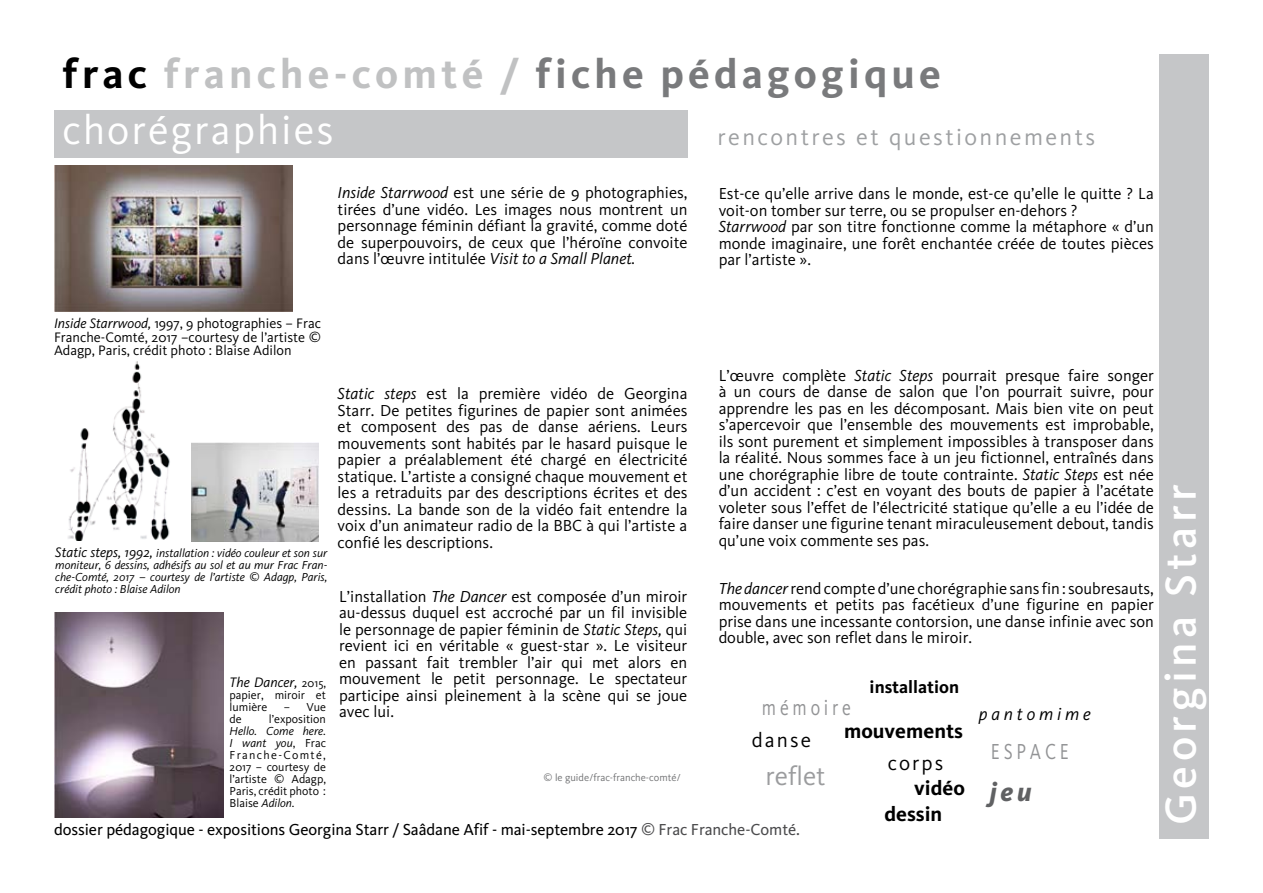
<style>
.page{position:relative;width:1263px;height:893px;background:#fff}
.page>*{position:absolute;margin:0;border:0;box-sizing:border-box;transform-origin:0 0}
.t1{font:500 45px "Kievit";letter-spacing:.1em;color:#fff}
.t2{font:700 42px "Kievit";letter-spacing:.1em;color:#797a7c}
.t3{font:42px "Kievit";letter-spacing:.05em;color:#fff}
.t4{font:27px "Kievit";color:#9b9c9e}
.t5{font:italic 800 27px "Kievit";color:#606163}
.t6{font:24px "Kievit";letter-spacing:.1em;color:#9ea0a2}
.t7{font:22.5px "Kievit";letter-spacing:.21em;color:#929395;scale:.8 1}
.t8{font:700 21px/26.5px "Kievit";color:#000}
.t9{font:21px "Kievit";letter-spacing:.1em;color:#000}
.t10{font:700 18px "Kievit";color:#000}
.t11{font:italic 18px "Kievit";letter-spacing:.21em;color:#000}
.t12{font:16.5px/16.5px "Kievit";color:#000;text-align:justify}
.t13{font:16.5px "Kievit";letter-spacing:-.005em;color:#000}
.t14{font:14.25px/13.5px "Kievit";color:#000;text-align:justify}
.t15{font:italic 14.25px "Kievit";color:#000}
.t16{font:italic 12px/12px "Kievit";color:#000;text-align:justify}
.t17{font:12px/12px "Kievit";color:#000}
.t18{font:10.5px "Kievit";color:#727375}
.s1{color:#000}
.s2{color:#c0c1c2}
.s3{font-style:italic}
.s4{font-size:14.25px}
.s5{font-style:normal;font-size:12px}
.s6{color:#4b4b4d}
</style>
<div class="page">
<div style="left:1160px;top:54px;width:49px;height:785px;background:#c5c6c8"></div>
<img style="left:191px;top:442px;width:128px;height:100px">
<img style="left:54px;top:166px;width:239px;height:145px">
<img style="left:54px;top:612px;width:170px;height:205px">
<img style="left:68px;top:361px;width:102px;height:179px">
<div style="left:54px;top:111px;width:633px;height:47px;background:#c5c6c8"></div>
<h2 class="t2" style="left:63px;top:49px;width:880px"><span class="s1">frac</span> <span class="s2">franche-comté /</span> fiche pédagogique</h2>
<h2 class="t3" style="left:63px;top:107px;width:273px">chorégraphies</h2>
<h3 class="t6" style="left:718px;top:123px;width:379px">rencontres et questionnements</h3>
<p class="t12" style="left:338px;top:185px;width:351px"><span class="s3">Inside Starrwood</span> est une série de 9 photographies, tirées d’une vidéo. Les images nous montrent un personnage féminin défiant la gravité, comme doté de superpouvoirs, de ceux que l’héroïne convoite dans l’œuvre intitulée <span class="s3">Visit to a Small Planet.</span></p>
<p class="t12" style="left:719px;top:186px;width:437px;text-align:left">Est-ce qu’elle arrive dans le monde, est-ce qu’elle le quitte ? La voit-on tomber sur terre, ou se propulser en-dehors ?<br><span class="s3">Starrwood</span> par son titre fonctionne comme la métaphore « d’un monde imaginaire, une forêt enchantée créée de toutes pièces par l’artiste ».</p>
<p class="t14" style="left:54px;top:317px;width:269px"><span class="s3">Inside Starrwood,</span> 1997, 9 photographies – Frac Franche-Comté, 2017 –courtesy de l’artiste © Adagp, Paris, crédit photo : Blaise Adilon</p>
<p class="t12" style="left:719px;top:367px;width:437px">L’œuvre complète <span class="s3">Static Steps</span> pourrait presque faire songer à un cours de danse de salon que l’on pourrait suivre, pour apprendre les pas en les décomposant. Mais bien vite on peut s’apercevoir que l’ensemble des mouvements est improbable, ils sont purement et simplement impossibles à transposer dans la réalité. Nous sommes face à un jeu fictionnel, entraînés dans une chorégraphie libre de toute contrainte. <span class="s3">Static Steps</span> est née d’un accident : c’est en voyant des bouts de papier à l’acétate voleter sous l’effet de l’électricité statique qu’elle a eu l’idée de faire danser une figurine tenant miraculeusement debout, tandis qu’une voix commente ses pas.</p>
<p class="t12" style="left:719px;top:580px;width:437px"><span class="s3">The dancer</span> rend compte d’une chorégraphie sans fin : soubresauts, mouvements et petits pas facétieux d’une figurine en papier prise dans une incessante contorsion, une danse infinie avec son double, avec son reflet dans le miroir.</p>
<p class="t12" style="left:338px;top:386px;width:351px"><span class="s3">Static steps</span> est la première vidéo de Georgina Starr. De petites figurines de papier sont animées et composent des pas de danse aériens. Leurs mouvements sont habités par le hasard puisque le papier a préalablement été chargé en électricité statique. L’artiste a consigné chaque mouvement et les a retraduits par des descriptions écrites et des dessins. La bande son de la vidéo fait entendre la voix d’un animateur radio de la BBC à qui l’artiste a confié les descriptions.</p>
<p class="t16" style="left:55px;top:547px;width:274px"><span class="s4">Static steps, 1992,</span> installation : vidéo couleur et son sur moniteur, 6 dessins, adhésifs au sol et au mur Frac Fran&shy;che-Comté, 2017 – courtesy de l’artiste © Adagp, Paris, crédit photo : Blaise Adilon</p>
<p class="t12" style="left:339px;top:588px;width:350px">L’installation <span class="s3">The Dancer</span> est composée d’un miroir au-dessus duquel est accroché par un fil invisible le personnage de papier féminin de <span class="s3">Static Steps,</span> qui revient ici en véritable « guest-star ». Le visiteur en passant fait trembler l’air qui met alors en mouvement le petit personnage. Le spectateur participe ainsi pleinement à la scène qui se joue avec lui.</p>
<p class="t15" style="left:230px;top:674px;width:98px">The Dancer, <span class="s5">2015,</span></p>
<p class="t17" style="left:230px;top:689px;width:98px">papier, miroir et lumière</p>
<p class="t10" style="left:870px;top:677px;width:91px">installation</p>
<h3 class="t7" style="left:762px;top:695px;width:113px">mémoire</h3>
<p class="t17" style="left:284px;top:701px;width:44px">– Vue</p>
<p class="t11" style="left:979px;top:704px;width:113px">pantomime</p>
<p class="t17" style="left:230px;top:713px;width:14px">de</p>
<p class="t17" style="left:269px;top:713px;width:59px">l’exposition</p>
<p class="t17" style="left:230px;top:725px;width:98px;text-align:justify"><span class="s3">Hello. Come here.<br>I want you</span>, Frac Franche-Comté, 2017 – courtesy de l’artiste © Adagp, Paris, crédit photo :<br>Blaise <span class="s3">Adilon.</span></p>
<p class="t8" style="left:844px;top:718px;width:120px">mouvements</p>
<p class="t9" style="left:752px;top:728px;width:61px">danse</p>
<h3 class="t7" style="left:991px;top:738px;width:17px">espace</h3>
<p class="t9" style="left:888px;top:751px;width:57px">corps</p>
<h3 class="t4" style="left:765px;top:761px;width:62px">reflet</h3>
<p class="t18" style="left:544px;top:772px;width:139px">© le guide/frac-franche-comté/</p>
<p class="t8" style="left:884px;top:775px;width:82px;text-indent:30px">vidéo dessin</p>
<h3 class="t5" style="left:990px;top:775px;width:43px">jeu</h3>
<p class="t13" style="left:54px;top:820px;width:747px">dossier pédagogique - expositions Georgina Starr / Saâdane Afif - mai-septembre 2017 <span class="s6">© Frac Franche-Comté.</span></p>
<h1 class="t1" style="left:1155px;top:825px;width:342px;rotate:-90deg">Georgina Starr</h1>
</div>
